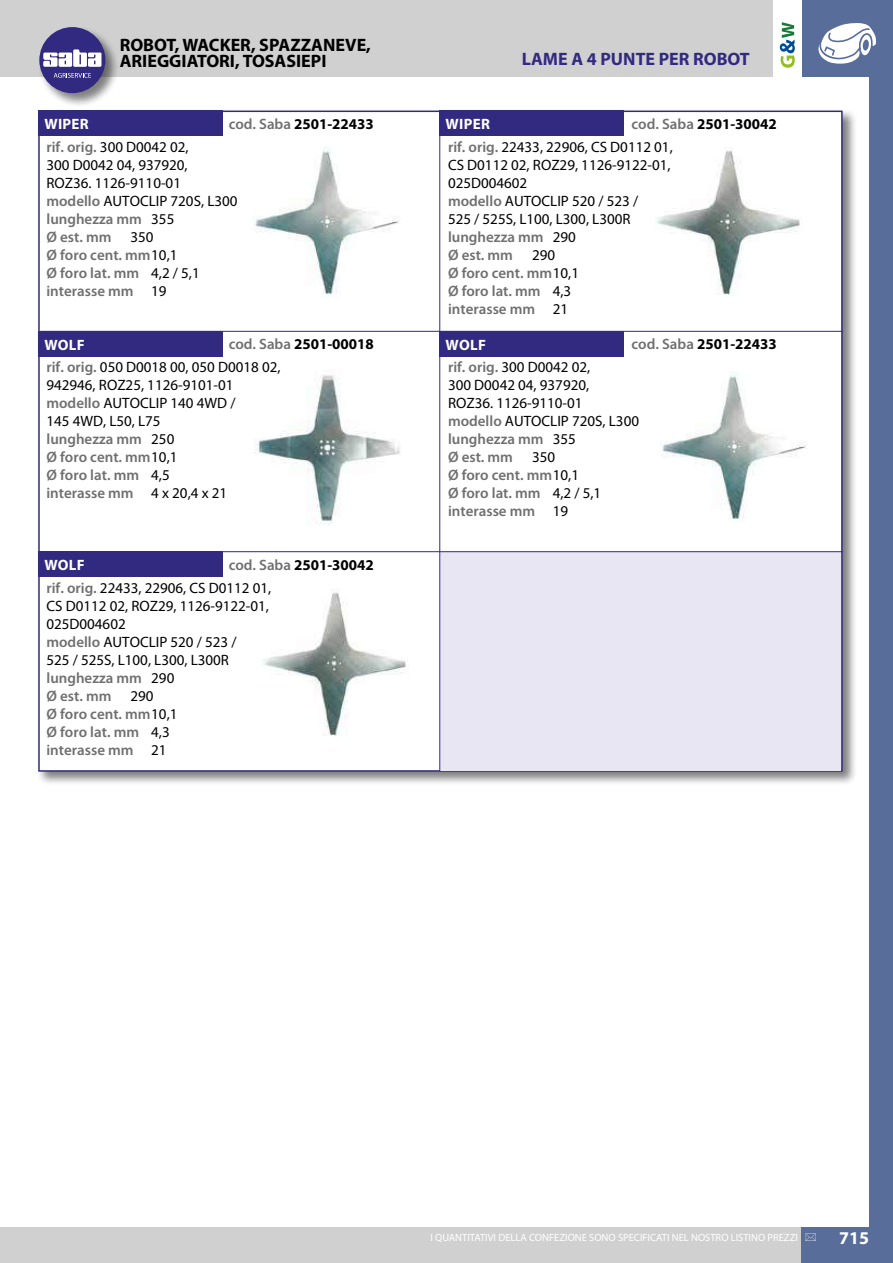
<style>
.page{position:relative;width:893px;height:1263px;background:#fff}
.page>*{position:absolute;margin:0;border:0;box-sizing:border-box;transform-origin:0 0}
.t1{font:700 18px/16.5px "Myriad Pro";color:#000}
.t2{font:700 18px "Myriad Pro";color:#322a80}
.t3{font:700 18px "Myriad Pro";color:#fff}
.t4{font:15px/18px "Myriad Pro";color:#000}
.t5{font:600 15px/18px "Myriad Pro";color:#706f6f}
.t6{font:700 15px "Myriad Pro";color:#000}
.t7{font:700 15px "Myriad Pro";letter-spacing:.02em;color:#fff}
.t8{font:10.5px "Myriad Pro";color:#fff}
.s1{font-weight:600;color:#706f6f}
.s2{font-weight:400;color:#000}
</style>
<div class="page">
<div style="left:0;top:0;width:893px;height:77px;background:#d0d0d0"></div>
<div style="left:0;top:1227px;width:893px;height:36px;background:#d0d0d0"></div>
<div style="left:869px;top:0;width:24px;height:1263px;background:#596d9a"></div>
<div style="left:801px;top:0;width:92px;height:77px;background:#596d9a"></div>
<div style="left:801px;top:1227px;width:92px;height:36px;background:#596d9a"></div>
<div style="left:773px;top:0;width:28px;height:77px;background:#fff"></div>
<svg style="left:780px;top:22px;width:15px;height:46px"></svg>
<div style="left:37px;top:25px;width:83px;height:82px;background:#000;opacity:.5"></div>
<div style="left:39px;top:27px;width:66px;height:66px;background:#322a80;border-radius:50%"></div>
<svg style="left:54px;top:73px;width:37px;height:5px"></svg>
<svg style="left:43px;top:49px;width:58px;height:18px"></svg>
<svg style="left:818px;top:23px;width:58px;height:41px"></svg>
<div style="left:36px;top:109px;width:821px;height:677px;background:#000;opacity:.5"></div>
<div style="left:38px;top:111px;width:805px;height:661px;background:#fff;border:2px solid #322a80"></div>
<hr style="left:40px;top:331px;width:803px;height:1px;background:#322a80">
<div style="left:38px;top:111px;width:185px;height:25px;background:#322a80"></div>
<div style="left:440px;top:111px;width:184px;height:25px;background:#322a80"></div>
<img style="left:254px;top:147px;width:145px;height:149px">
<img style="left:656px;top:150px;width:144px;height:145px">
<div style="left:38px;top:331px;width:185px;height:26px;background:#322a80"></div>
<div style="left:38px;top:552px;width:185px;height:25px;background:#322a80"></div>
<div style="left:440px;top:332px;width:184px;height:25px;background:#322a80"></div>
<div style="left:440px;top:552px;width:401px;height:218px;background:#e9e6f3"></div>
<img style="left:255px;top:375px;width:145px;height:149px">
<img style="left:661px;top:372px;width:145px;height:149px">
<img style="left:262px;top:589px;width:144px;height:147px">
<hr style="left:40px;top:551px;width:803px;height:1px;background:#322a80">
<hr style="left:439px;top:111px;width:1px;height:660px;background:#322a80">
<p class="t1" style="left:120px;top:36px;width:253px">ROBOT, WACKER, SPAZZANEVE,<br>ARIEGGIATORI, TOSASIEPI</p>
<p class="t2" style="left:522px;top:47px;width:229px">LAME A 4 PUNTE PER ROBOT</p>
<p class="t7" style="left:44px;top:114px;width:46px">WIPER</p>
<p class="t6" style="left:229px;top:114px;width:147px"><span class="s1">cod. Saba</span> 2501-22433</p>
<p class="t7" style="left:446px;top:114px;width:46px">WIPER</p>
<p class="t6" style="left:632px;top:114px;width:147px"><span class="s1">cod. Saba</span> 2501-30042</p>
<p class="t4" style="left:46px;top:138px;width:193px"><span class="s1">rif. orig.</span> 300 D0042 02,<br>300 D0042 04, 937920,<br>ROZ36. 1126-9110-01 <span class="s1">modello</span> AUTOCLIP 720S, L300 <span class="s1">lunghezza mm</span> 355<br><span class="s1">Ø est. mm</span></p>
<p class="t5" style="left:46px;top:228px;width:155px;text-indent:84px"><span class="s2">350<br></span>Ø foro cent. mm<span class="s2">10,1<br></span>Ø foro lat. mm <span class="s2">4,2 / 5,1 </span>interasse mm <span class="s2">19</span></p>
<p class="t4" style="left:448px;top:138px;width:226px"><span class="s1">rif. orig.</span> 22433, 22906, CS D0112 01,<br>CS D0112 02, ROZ29, 1126-9122-01,<br>025D004602<br><span class="s1">modello</span> AUTOCLIP 520 / 523 /<br>525 / 525S, L100, L300, L300R <span class="s1">lunghezza mm</span> 290<br><span class="s1">Ø est. mm</span></p>
<p class="t5" style="left:448px;top:246px;width:132px;text-indent:84px"><span class="s2">290<br></span>Ø foro cent. mm<span class="s2">10,1<br></span>Ø foro lat. mm <span class="s2">4,3 </span>interasse mm <span class="s2">21</span></p>
<p class="t7" style="left:44px;top:335px;width:42px">WOLF</p>
<p class="t6" style="left:229px;top:335px;width:147px"><span class="s1">cod. Saba</span> 2501-00018</p>
<p class="t7" style="left:446px;top:335px;width:42px">WOLF</p>
<p class="t6" style="left:632px;top:335px;width:147px"><span class="s1">cod. Saba</span> 2501-22433</p>
<p class="t4" style="left:46px;top:358px;width:236px"><span class="s1">rif. orig.</span> 050 D0018 00, 050 D0018 02,<br>942946, ROZ25, 1126-9101-01 <span class="s1">modello</span> AUTOCLIP 140 4WD /<br>145 4WD, L50, L75<br><span class="s1">lunghezza mm</span> 250<br><span class="s1">Ø foro cent. mm</span>10,1<br><span class="s1">Ø foro lat. mm</span> 4,5<br><span class="s1">interasse mm</span> 4 x 20,4 x 21</p>
<p class="t7" style="left:44px;top:555px;width:42px">WOLF</p>
<p class="t6" style="left:229px;top:555px;width:147px"><span class="s1">cod. Saba</span> 2501-30042</p>
<p class="t4" style="left:46px;top:578px;width:226px"><span class="s1">rif. orig.</span> 22433, 22906, CS D0112 01,<br>CS D0112 02, ROZ29, 1126-9122-01,<br>025D004602<br><span class="s1">modello</span> AUTOCLIP 520 / 523 /<br>525 / 525S, L100, L300, L300R <span class="s1">lunghezza mm</span> 290<br><span class="s1">Ø est. mm</span></p>
<p class="t5" style="left:46px;top:686px;width:132px;text-indent:84px"><span class="s2">290<br></span>Ø foro cent. mm<span class="s2">10,1<br></span>Ø foro lat. mm <span class="s2">4,3 </span>interasse mm <span class="s2">21</span></p>
<p class="t4" style="left:448px;top:358px;width:193px"><span class="s1">rif. orig.</span> 300 D0042 02,<br>300 D0042 04, 937920,<br>ROZ36. 1126-9110-01 <span class="s1">modello</span> AUTOCLIP 720S, L300 <span class="s1">lunghezza mm</span> 355<br><span class="s1">Ø est. mm</span></p>
<p class="t5" style="left:448px;top:448px;width:155px;text-indent:84px"><span class="s2">350<br></span>Ø foro cent. mm<span class="s2">10,1<br></span>Ø foro lat. mm <span class="s2">4,2 / 5,1 </span>interasse mm <span class="s2">19</span></p>
<p class="t8" style="left:430px;top:1231px;width:369px">I QUANTITATIVI DELLA CONFEZIONE SONO SPECIFICATI NEL NOSTRO LISTINO PREZZI</p>
<p class="t3" style="left:839px;top:1226px;width:31px">715</p>
</div>
